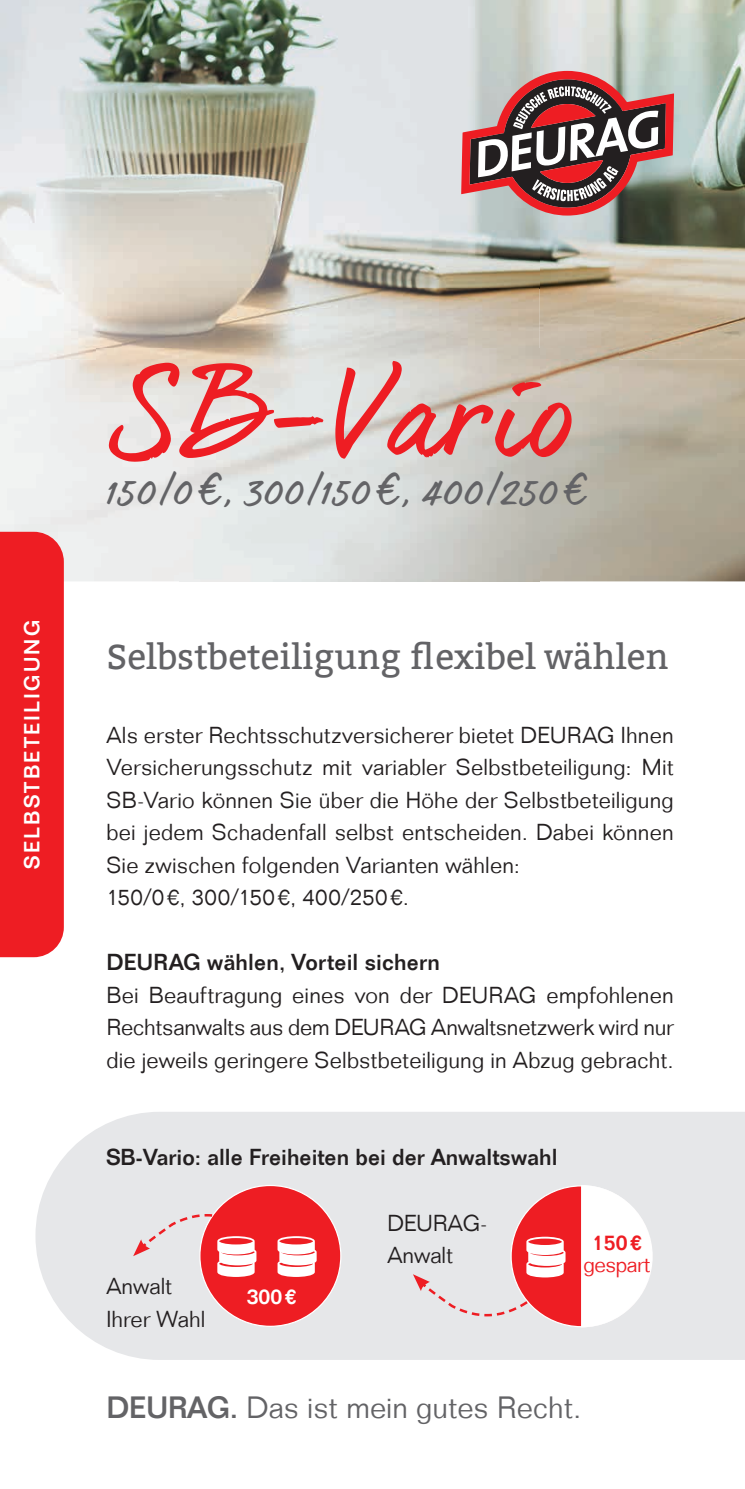
<style>
.page{position:relative;width:745px;height:1489px;background:#fff}
.page>*{position:absolute;margin:0;border:0;box-sizing:border-box;transform-origin:0 0}
.t1{font:112.5px "dear Joe 6";color:#ee1d23}
.t2{font:40px "dear Joe 6";color:#636366}
.t3{font:35px "Bitter";color:#636366}
.t4{font:300 30px "Folio LT";color:#636366}
.t5{font:300 22.5px/32.5px "Folio LT";letter-spacing:.01em;color:#231f20}
.t6{font:500 22.5px "Folio LT";color:#231f20}
.t7{font:500 21.25px "Folio LT";letter-spacing:.105em;color:#fff}
.t8{font:300 21.25px "Folio LT";letter-spacing:-.02em;color:#ee1d23}
.t9{font:500 21.25px "Folio LT";color:#ee1d23}
.s1{font-weight:500}
</style>
<div class="page">
<img style="left:539px;top:0;width:205px;height:532px">
<img style="left:0;top:0;width:539px;height:360px">
<div style="left:35px;top:1112px;width:709px;height:247px;background:#e6e7e9"></div>
<svg style="left:461px;top:71px;width:212px;height:144px;background:#976e6e"></svg>
<img style="left:96px;top:348px;width:522px;height:184px">
<svg style="left:0;top:532px;width:744px;height:425px"></svg>
<svg style="left:133px;top:1184px;width:208px;height:142px;background:#eb8f92"></svg>
<svg style="left:412px;top:1184px;width:240px;height:143px"></svg>
<p class="t7" style="left:19px;top:869px;width:251px;rotate:-90deg">SELBSTBETEILIGUNG</p>
<h1 class="t1" style="left:106px;top:348px;width:472px">SB-Vario</h1>
<h2 class="t2" style="left:106px;top:466px;width:483px">150/0 €, 300/150 €, 400/250 €</h2>
<h3 class="t3" style="left:106px;top:636px;width:563px">Selbstbeteiligung flexibel wählen</h3>
<p class="t5" style="left:106px;top:718px;width:568px">Als erster Rechtsschutzversicherer bietet DEURAG Ihnen Versicherungsschutz mit variabler Selbstbeteiligung: Mit SB-Vario können Sie über die Höhe der Selbstbeteiligung bei jedem Schadenfall selbst entscheiden. Dabei können Sie zwischen folgenden Varianten wählen:<br>150/0 €, 300/150 €, 400/250 €.</p>
<p class="t6" style="left:106px;top:948px;width:335px">DEURAG wählen, Vorteil sichern</p>
<p class="t5" style="left:106px;top:978px;width:568px;text-align:justify">Bei Beauftragung eines von der DEURAG empfohlenen Rechtsanwalts aus dem DEURAG Anwaltsnetzwerk wird nur die jeweils geringere Selbstbeteiligung in Abzug gebracht.</p>
<p class="t6" style="left:106px;top:1143px;width:452px">SB-Vario: alle Freiheiten bei der Anwaltswahl</p>
<p class="t5" style="left:106px;top:1270px;width:100px">Anwalt<br>Ihrer Wahl</p>
<p class="t7" style="left:247px;top:1283px;width:51px">300 €</p>
<p class="t5" style="left:387px;top:1206px;width:101px">DEURAG-<br>Anwalt</p>
<p class="t9" style="left:591px;top:1229px;width:51px">150 €</p>
<p class="t8" style="left:583px;top:1251px;width:68px">gespart</p>
<h3 class="t4" style="left:106px;top:1389px;width:476px"><span class="s1">DEURAG.</span> Das ist mein gutes Recht.</h3>
</div>
